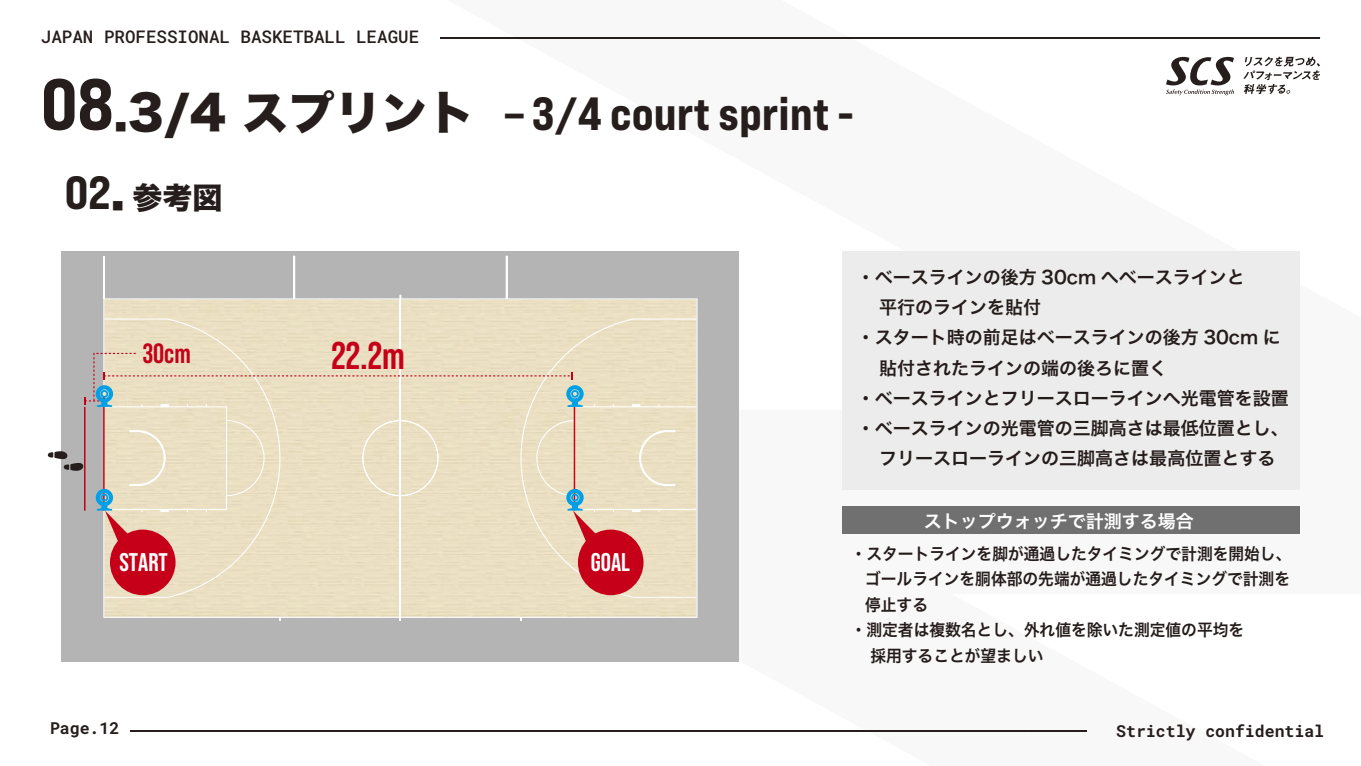
<style>
.page{position:relative;width:1361px;height:766px;background:#fff}
.page>*{position:absolute;margin:0;border:0;box-sizing:border-box;transform-origin:0 0}
.t1{font:46.5px "Bebas Neue Pro Exp Eb";color:#251e1c}
.t2{font:700 38.55px "Bebas Neue Pro";color:#c50018}
.t3{font:30px "Hiragino Sans W8";color:#251e1c}
.t4{font:700 27.75px "Bebas Neue Pro";color:#c50018}
.t5{font:700 25.5px "Bebas Neue Pro";color:#fff}
.t6{font:18px/30px "Hiragino Sans W6";color:#241c1a}
.t7{font:18px "Hiragino Sans W6";color:#fff}
.t8{font:17.55px "Roboto Mono";color:#251e1c}
.t9{font:16.5px "Hiragino Sans W6";color:#241c1a;scale:.95 1}
.t10{font:16.5px "Roboto Mono";color:#251e1c}
.s1{font-size:72px}
.s2{font-family:"Hiragino Sans W8"}
.s3{font-family:"Bebas Neue Pro Exp Eb";font-size:46.5px}
.s4{font-size:46.5px}
</style>
<div class="page">
<svg style="left:1028px;top:489px;width:272px;height:45px"></svg>
<svg style="left:615px;top:489px;width:413px;height:243px"></svg>
<hr style="left:440px;top:37px;width:880px;height:2px;background:#251e1c">
<hr style="left:130px;top:729px;width:956px;height:2px;background:#251e1c">
<div style="left:842px;top:251px;width:458px;height:238px;background:#edecec"></div>
<div style="left:62px;top:251px;width:677px;height:410px;background:#b4b4b4"></div>
<svg style="left:103px;top:298px;width:594px;height:319px;background:#e9dfc3"></svg>
<div style="left:506px;top:256px;width:1px;height:42px;border:1px solid #fff"></div>
<hr style="left:103px;top:256px;width:1px;height:42px;background:#fff">
<div style="left:293px;top:256px;width:2px;height:42px;border:1px solid #fff"></div>
<div style="left:520px;top:318px;width:176px;height:279px;background:#eadfc2"></div>
<svg style="left:104px;top:318px;width:176px;height:279px;background:#eadfc3"></svg>
<svg style="left:1243px;top:57px;width:77px;height:37px"></svg>
<svg style="left:1166px;top:57px;width:68px;height:38px"></svg>
<div style="left:110px;top:529px;width:66px;height:66px;background:#c50018;border-radius:50%"></div>
<div style="left:578px;top:529px;width:65px;height:66px;background:#c50018;border-radius:50%"></div>
<svg style="left:47px;top:352px;width:649px;height:219px;background:#e3d4bc"></svg>
<div style="left:842px;top:506px;width:458px;height:27px;background:#717071"></div>
<p class="t8" style="left:41px;top:25px;width:380px">JAPAN PROFESSIONAL BASKETBALL LEAGUE</p>
<h1 class="t1" style="left:41px;top:84px;width:814px"><span class="s1">08</span><span class="s2">.3/4 スプリント</span> – 3/4 court sprint -</h1>
<h3 class="t3" style="left:65px;top:181px;width:159px"><span class="s3">02</span><span class="s4">.</span> 参考図</h3>
<h3 class="t4" style="left:143px;top:337px;width:49px">30cm</h3>
<h2 class="t2" style="left:331px;top:333px;width:75px">22.2m</h2>
<h3 class="t5" style="left:119px;top:547px;width:50px">START</h3>
<h3 class="t5" style="left:591px;top:547px;width:41px">GOAL</h3>
<p class="t6" style="left:857px;top:262px;width:433px">・ベースラインの後方 30cm へベースラインと<br>　平行のラインを貼付<br>・スタート時の前足はベースラインの後方 30cm に　貼付されたラインの端の後ろに置く<br>・ベースラインとフリースローラインへ光電管を設置・ベースラインの光電管の三脚高さは最低位置とし、　フリースローラインの三脚高さは最高位置とする</p>
<p class="t7" style="left:924px;top:504px;width:271px">ストップウォッチで計測する場合</p>
<p class="t9" style="left:850px;top:538px;width:465px">・スタートラインを脚が通過したタイミングで計測を開始し、</p>
<p class="t9" style="left:865px;top:564px;width:449px">ゴールラインを胴体部の先端が通過したタイミングで計測を</p>
<p class="t9" style="left:865px;top:589px;width:68px">停止する</p>
<p class="t9" style="left:850px;top:615px;width:416px">・測定者は複数名とし、外れ値を除いた測定値の平均を</p>
<p class="t9" style="left:870px;top:640px;width:184px">採用することが望ましい</p>
<p class="t10" style="left:50px;top:717px;width:71px">Page.12</p>
<p class="t10" style="left:1116px;top:719px;width:209px">Strictly confidential</p>
</div>
